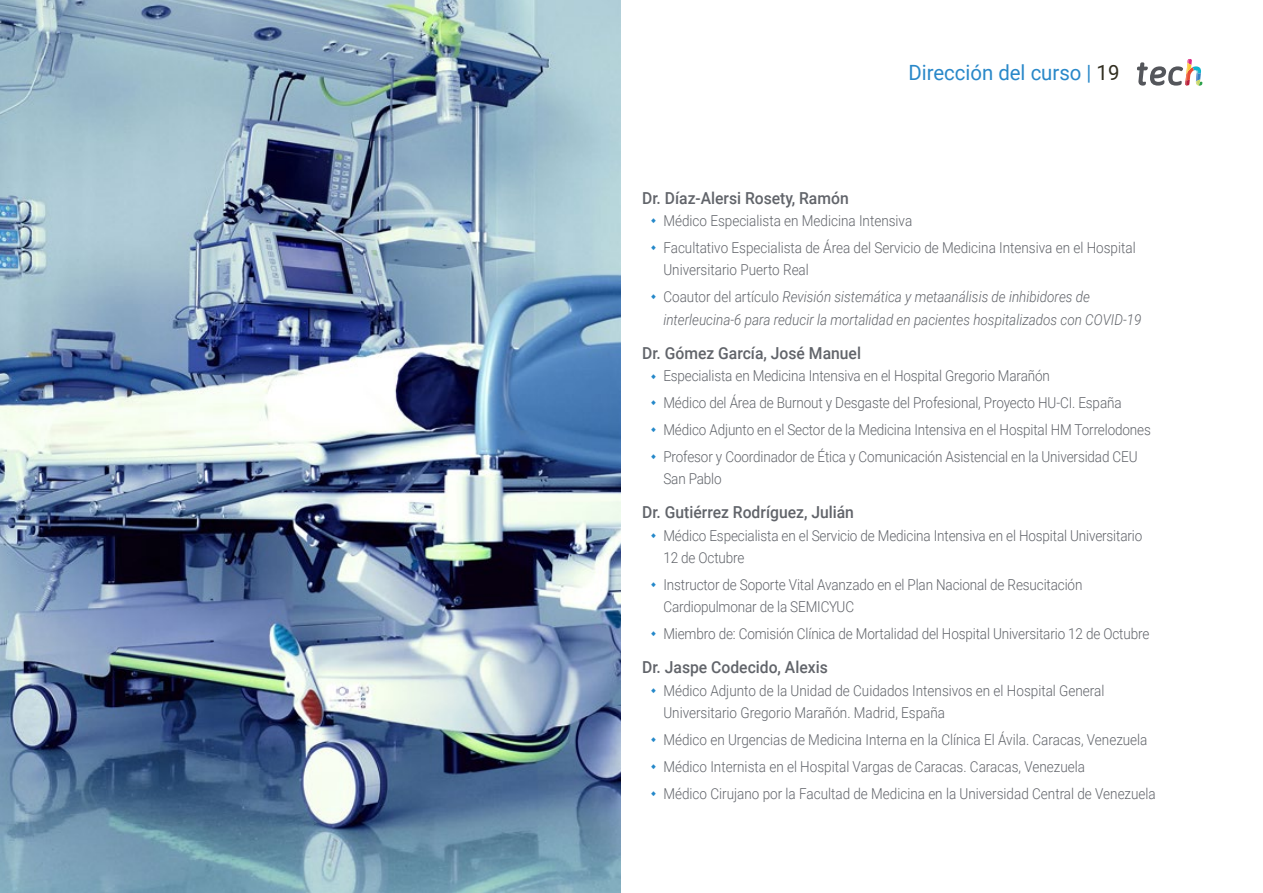
<style>
.page{position:relative;width:1263px;height:893px;background:#fff}
.page>*{position:absolute;margin:0;border:0;box-sizing:border-box;transform-origin:0 0}
.t1{font:21px "Roboto";color:#2988c9}
.t2{font:500 16.5px "Roboto";color:#61646a;scale:.95 1}
.t3{font:300 15px/26.7px "Roboto";letter-spacing:-.01em;color:#61646a;scale:.9 1}
.t4{font:italic 300 15px/26.7px "Roboto";color:#61646a;scale:.9 1}
.s1{color:#312e20}
.s2{font-style:normal}
</style>
<div class="page">
<svg style="left:1137px;top:59px;width:65px;height:27px"></svg>
<img style="left:0;top:0;width:621px;height:893px">
<h1 class="t1" style="left:908px;top:57px;width:213px">Dirección del curso | <span class="s1">19</span></h1>
<p class="t2" style="left:642px;top:186px;width:219px">Dr. Díaz-Alersi Rosety, Ramón</p>
<p class="t3" style="left:663px;top:207px;width:526px">Médico Especialista en Medicina Intensiva<br>Facultativo Especialista de Área del Servicio de Medicina Intensiva en el Hospital</p>
<p class="t4" style="left:663px;top:256px;width:475px"><span class="s2">Universitario Puerto Real<br>Coautor del artículo</span> Revisión sistemática y metaanálisis de inhibidores de</p>
<p class="t4" style="left:663px;top:305px;width:533px">interleucina-6 para reducir la mortalidad en pacientes hospitalizados con COVID-19</p>
<p class="t2" style="left:642px;top:341px;width:232px">Dr. Gómez García, José Manuel</p>
<p class="t3" style="left:663px;top:362px;width:543px">Especialista en Medicina Intensiva en el Hospital Gregorio Marañón<br>Médico del Área de Burnout y Desgaste del Profesional, Proyecto HU-CI. España Médico Adjunto en el Sector de la Medicina Intensiva en el Hospital HM Torrelodones Profesor y Coordinador de Ética y Comunicación Asistencial en la Universidad CEU</p>
<p class="t3" style="left:663px;top:465px;width:66px">San Pablo</p>
<p class="t2" style="left:642px;top:501px;width:224px">Dr. Gutiérrez Rodríguez, Julián</p>
<p class="t3" style="left:663px;top:523px;width:534px;line-height:22.5px">Médico Especialista en el Servicio de Medicina Intensiva en el Hospital Universitario<br>12 de Octubre</p>
<p class="t3" style="left:663px;top:573px;width:467px;line-height:22.5px">Instructor de Soporte Vital Avanzado en el Plan Nacional de Resucitación<br>Cardiopulmonar de la SEMICYUC</p>
<p class="t3" style="left:663px;top:620px;width:541px">Miembro de: Comisión Clínica de Mortalidad del Hospital Universitario 12 de Octubre</p>
<p class="t2" style="left:642px;top:656px;width:197px">Dr. Jaspe Codecido, Alexis</p>
<p class="t3" style="left:663px;top:679px;width:491px;line-height:22.5px">Médico Adjunto de la Unidad de Cuidados Intensivos en el Hospital General<br>Universitario Gregorio Marañón. Madrid, España</p>
<p class="t3" style="left:663px;top:726px;width:549px">Médico en Urgencias de Medicina Interna en la Clínica El Ávila. Caracas, Venezuela<br>Médico Internista en el Hospital Vargas de Caracas. Caracas, Venezuela<br>Médico Cirujano por la Facultad de Medicina en la Universidad Central de Venezuela</p>
</div>
